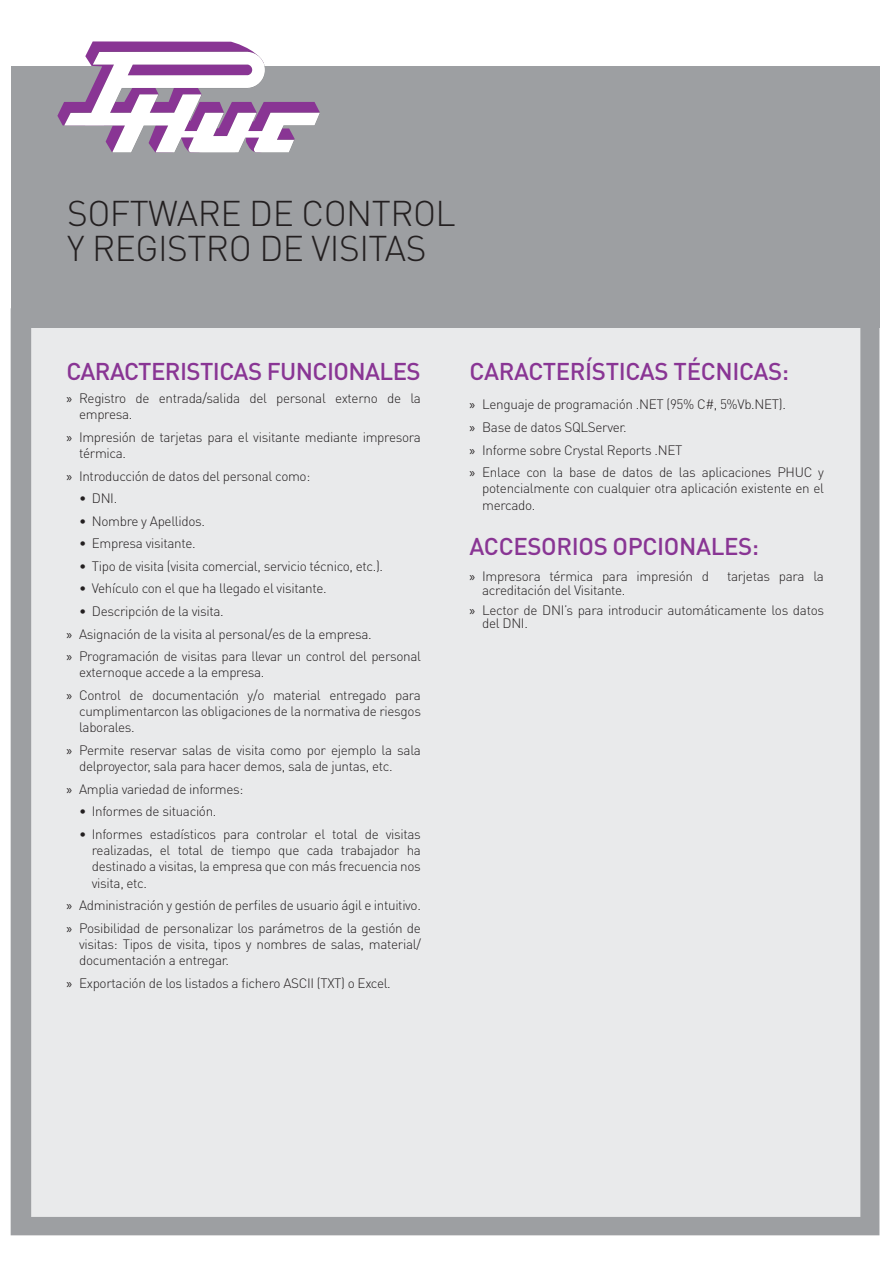
<style>
.page{position:relative;width:893px;height:1263px;background:#fff}
.page>*{position:absolute;margin:0;border:0;box-sizing:border-box;transform-origin:0 0}
.t1{font:300 35.4px/35.1px "DIN Pro";letter-spacing:-.015em;color:#231f20}
.t2{font:500 24px "DIN Pro";letter-spacing:-.015em;color:#893594}
.t3{font:300 13.5px/16.2px "DIN Pro";letter-spacing:-.025em;color:#231f20}
.s1{font-family:"Myriad Pro";font-weight:400}
</style>
<div class="page">
<div style="left:11px;top:66px;width:868px;height:261px;background:#9d9fa2"></div>
<svg style="left:57px;top:41px;width:263px;height:112px"></svg>
<div style="left:11px;top:327px;width:868px;height:908px;background:#e9eaeb"></div>
<p class="t1" style="left:67px;top:194px;width:390px">SOFTWARE DE CONTROL<br>Y REGISTRO DE VISITAS</p>
<p class="t2" style="left:66px;top:355px;width:356px">CARACTERISTICAS FUNCIONALES</p>
<p class="t3" style="left:79px;top:389px;width:343px;text-indent:-13px"><span class="s1">»</span> Registro de entrada/salida del personal externo de la empresa.</p>
<p class="t3" style="left:79px;top:428px;width:343px;text-indent:-13px"><span class="s1">»</span> Impresión de tarjetas para el visitante mediante impresora térmica.</p>
<p class="t3" style="left:66px;top:467px;width:245px"><span class="s1">»</span> Introducción de datos del personal como:</p>
<p class="t3" style="left:79px;top:490px;width:40px">• DNI.</p>
<p class="t3" style="left:79px;top:512px;width:127px">• Nombre y Apellidos.</p>
<p class="t3" style="left:79px;top:535px;width:118px">• Empresa visitante.</p>
<p class="t3" style="left:79px;top:557px;width:306px">• Tipo de visita (visita comercial, servicio técnico, etc.).</p>
<p class="t3" style="left:79px;top:580px;width:249px">• Vehículo con el que ha llegado el visitante.</p>
<p class="t3" style="left:79px;top:602px;width:146px">• Descripción de la visita.</p>
<p class="t3" style="left:66px;top:625px;width:307px"><span class="s1">»</span> Asignación de la visita al personal/es de la empresa.</p>
<p class="t3" style="left:79px;top:648px;width:343px;text-indent:-13px"><span class="s1">»</span> Programación de visitas para llevar un control del personal externoque accede a la empresa.</p>
<p class="t3" style="left:79px;top:686px;width:343px;text-align:justify;text-indent:-13px"><span class="s1">»</span> Control de documentación y/o material entregado para cumplimentarcon las obligaciones de la normativa de riesgos laborales.</p>
<p class="t3" style="left:79px;top:741px;width:343px;text-indent:-13px"><span class="s1">»</span> Permite reservar salas de visita como por ejemplo la sala delproyector, sala para hacer demos, sala de juntas, etc.</p>
<p class="t3" style="left:66px;top:780px;width:179px"><span class="s1">»</span> Amplia variedad de informes:</p>
<p class="t3" style="left:79px;top:803px;width:139px">• Informes de situación.</p>
<p class="t3" style="left:92px;top:825px;width:331px;text-align:justify;text-indent:-13px">• Informes estadísticos para controlar el total de visitas realizadas, el total de tiempo que cada trabajador ha destinado a visitas, la empresa que con más frecuencia nos visita, etc.</p>
<p class="t3" style="left:66px;top:896px;width:356px"><span class="s1">»</span> Administración y gestión de perfiles de usuario ágil e intuitivo.</p>
<p class="t3" style="left:79px;top:919px;width:343px;text-align:justify;text-indent:-13px"><span class="s1">»</span> Posibilidad de personalizar los parámetros de la gestión de visitas: Tipos de visita, tipos y nombres de salas, material/ documentación a entregar.</p>
<p class="t3" style="left:66px;top:974px;width:326px"><span class="s1">»</span> Exportación de los listados a fichero ASCII (TXT) o Excel.</p>
<p class="t2" style="left:470px;top:355px;width:321px">CARACTERÍSTICAS TÉCNICAS:</p>
<p class="t3" style="left:469px;top:396px;width:318px"><span class="s1">»</span> Lenguaje de programación .NET (95% C#, 5%Vb.NET).</p>
<p class="t3" style="left:469px;top:418px;width:159px"><span class="s1">»</span> Base de datos SQLServer.</p>
<p class="t3" style="left:469px;top:441px;width:214px"><span class="s1">»</span> Informe sobre Crystal Reports .NET</p>
<p class="t3" style="left:482px;top:464px;width:343px;text-align:justify;text-indent:-13px"><span class="s1">»</span> Enlace con la base de datos de las aplicaciones PHUC y potencialmente con cualquier otra aplicación existente en el mercado.</p>
<p class="t2" style="left:470px;top:530px;width:291px">ACCESORIOS OPCIONALES:</p>
<p class="t3" style="left:469px;top:568px;width:241px"><span class="s1">»</span> Impresora térmica para impresión d</p>
<p class="t3" style="left:727px;top:568px;width:98px">tarjetas para la</p>
<p class="t3" style="left:482px;top:581px;width:145px">acreditación del Visitante.</p>
<p class="t3" style="left:482px;top:602px;width:343px;line-height:13.5px;text-indent:-13px"><span class="s1">»</span> Lector de DNI’s para introducir automáticamente los datos del DNI.</p>
</div>
